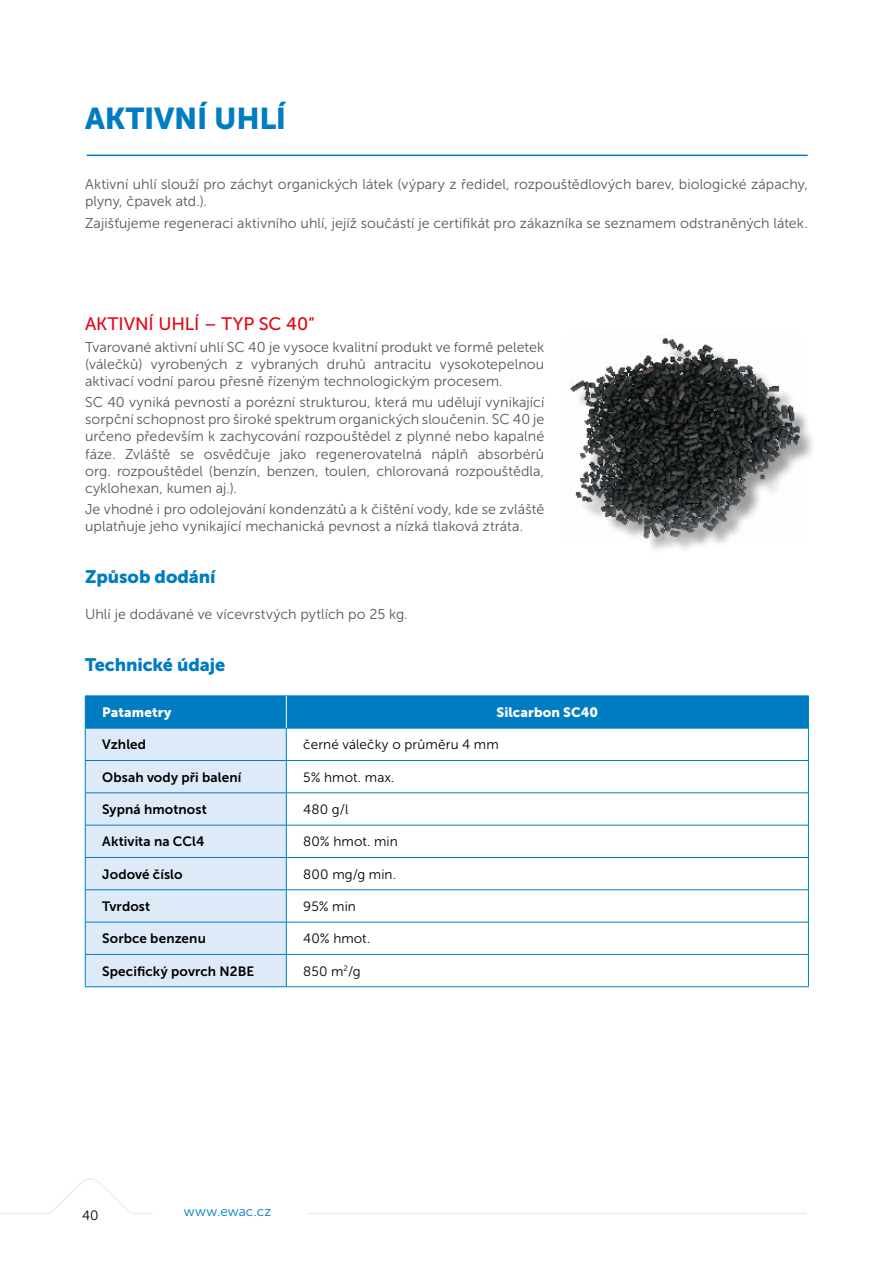
<style>
.page{position:relative;width:893px;height:1263px;background:#fff}
.page>*{position:absolute;margin:0;border:0;box-sizing:border-box;transform-origin:0 0}
.t1{font:30px "Museo Sans 900";letter-spacing:-.01em;color:#007cc2}
.t2{font:18px "Museo Sans 900";letter-spacing:-.005em;color:#007cc2}
.t3{font:18px "Museo Sans 500";letter-spacing:-.005em;color:#e30613}
.t4{font:14.25px/17.1px "Museo Sans 300";letter-spacing:.005em;color:#575756;text-align:justify}
.t5{font:13.5px "Museo Sans 700";letter-spacing:.01em;color:#000}
.t6{font:13.5px "Museo Sans 300";letter-spacing:.01em;color:#000}
.t7{font:13.5px "Museo Sans 900";letter-spacing:.005em;color:#fff}
.t8{font:13.5px "Museo Sans 300";letter-spacing:.01em;color:#007cc2}
</style>
<div class="page">
<hr style="left:308px;top:1213px;width:498px;height:1px;background:#ededed">
<hr style="left:0;top:1213px;width:50px;height:1px;background:#ededed">
<svg style="left:50px;top:1178px;width:103px;height:36px"></svg>
<div style="left:86px;top:697px;width:722px;height:31px;background:#007cc2"></div>
<div style="left:86px;top:729px;width:200px;height:257px;background:#deeaf8"></div>
<svg style="left:287px;top:729px;width:521px;height:257px"></svg>
<hr style="left:85px;top:696px;width:201px;height:1px;background:#007cc2">
<hr style="left:85px;top:696px;width:1px;height:32px;background:#007cc2">
<hr style="left:286px;top:696px;width:523px;height:1px;background:#007cc2">
<hr style="left:808px;top:696px;width:1px;height:32px;background:#007cc2">
<hr style="left:85px;top:728px;width:201px;height:1px;background:#007cc2">
<hr style="left:85px;top:728px;width:1px;height:32px;background:#007cc2">
<hr style="left:286px;top:728px;width:523px;height:1px;background:#007cc2">
<hr style="left:286px;top:728px;width:1px;height:32px;background:#007cc2">
<hr style="left:808px;top:728px;width:1px;height:32px;background:#007cc2">
<hr style="left:85px;top:760px;width:201px;height:1px;background:#007cc2">
<hr style="left:85px;top:761px;width:1px;height:32px;background:#007cc2">
<hr style="left:286px;top:760px;width:523px;height:1px;background:#007cc2">
<hr style="left:286px;top:761px;width:1px;height:32px;background:#007cc2">
<hr style="left:808px;top:761px;width:1px;height:32px;background:#007cc2">
<hr style="left:85px;top:792px;width:201px;height:1px;background:#007cc2">
<hr style="left:85px;top:793px;width:1px;height:32px;background:#007cc2">
<hr style="left:286px;top:792px;width:523px;height:1px;background:#007cc2">
<hr style="left:286px;top:793px;width:1px;height:32px;background:#007cc2">
<hr style="left:808px;top:793px;width:1px;height:32px;background:#007cc2">
<hr style="left:85px;top:825px;width:201px;height:1px;background:#007cc2">
<hr style="left:85px;top:825px;width:1px;height:32px;background:#007cc2">
<hr style="left:286px;top:825px;width:523px;height:1px;background:#007cc2">
<hr style="left:286px;top:825px;width:1px;height:32px;background:#007cc2">
<hr style="left:808px;top:825px;width:1px;height:32px;background:#007cc2">
<hr style="left:85px;top:857px;width:201px;height:1px;background:#007cc2">
<hr style="left:85px;top:858px;width:1px;height:31px;background:#007cc2">
<hr style="left:286px;top:857px;width:523px;height:1px;background:#007cc2">
<hr style="left:286px;top:858px;width:1px;height:31px;background:#007cc2">
<hr style="left:808px;top:858px;width:1px;height:31px;background:#007cc2">
<hr style="left:85px;top:889px;width:201px;height:1px;background:#007cc2">
<hr style="left:85px;top:890px;width:1px;height:32px;background:#007cc2">
<hr style="left:286px;top:889px;width:523px;height:1px;background:#007cc2">
<hr style="left:286px;top:890px;width:1px;height:32px;background:#007cc2">
<hr style="left:808px;top:890px;width:1px;height:32px;background:#007cc2">
<hr style="left:85px;top:922px;width:201px;height:1px;background:#007cc2">
<hr style="left:85px;top:922px;width:1px;height:32px;background:#007cc2">
<hr style="left:286px;top:922px;width:523px;height:1px;background:#007cc2">
<hr style="left:286px;top:922px;width:1px;height:32px;background:#007cc2">
<hr style="left:808px;top:922px;width:1px;height:32px;background:#007cc2">
<hr style="left:85px;top:954px;width:201px;height:1px;background:#007cc2">
<hr style="left:85px;top:955px;width:1px;height:31px;background:#007cc2">
<hr style="left:286px;top:954px;width:523px;height:1px;background:#007cc2">
<hr style="left:286px;top:955px;width:1px;height:31px;background:#007cc2">
<hr style="left:808px;top:955px;width:1px;height:31px;background:#007cc2">
<hr style="left:85px;top:986px;width:201px;height:1px;background:#007cc2">
<hr style="left:286px;top:986px;width:523px;height:1px;background:#007cc2">
<hr style="left:286px;top:696px;width:1px;height:32px;background:#fff">
<hr style="left:87px;top:155px;width:720px;height:1px;background:#007cc2">
<div style="left:575px;top:343px;width:241px;height:212px;background:#000;opacity:.4"></div>
<img style="left:570px;top:335px;width:233px;height:207px">
<h1 class="t1" style="left:85px;top:101px;width:203px">AKTIVNÍ UHLÍ</h1>
<p class="t4" style="left:85px;top:176px;width:724px">Aktivní uhlí slouží pro záchyt organických látek (výpary z ředidel, rozpouštědlových barev, biologické zápachy, plyny, čpavek atd.).</p>
<p class="t4" style="left:85px;top:214px;width:722px">Zajišťujeme regeneraci aktivního uhlí, jejíž součástí je certifikát pro zákazníka se seznamem odstraněných látek.</p>
<p class="t3" style="left:85px;top:314px;width:231px">AKTIVNÍ UHLÍ – TYP SC 40“</p>
<p class="t4" style="left:85px;top:338px;width:461px">Tvarované aktivní uhlí SC 40 je vysoce kvalitní produkt ve formě peletek (válečků) vyrobených z vybraných druhů antracitu vysokotepelnou aktivací vodní parou přesně řízeným technologickým procesem.</p>
<p class="t4" style="left:85px;top:394px;width:461px">SC 40 vyniká pevností a porézní strukturou, která mu udělují vynikající sorpční schopnost pro široké spektrum organických sloučenin. SC 40 je určeno především k zachycování rozpouštědel z plynné nebo kapalné fáze. Zvláště se osvědčuje jako regenerovatelná náplň absorbérů org. rozpouštědel (benzín, benzen, toulen, chlorovaná rozpouštědla, cyklohexan, kumen aj.).</p>
<p class="t4" style="left:85px;top:501px;width:461px">Je vhodné i pro odolejování kondenzátů a k čištění vody, kde se zvláště uplatň uje jeho vynikající mechanická pevnost a nízká tlaková ztráta.</p>
<p class="t2" style="left:85px;top:567px;width:132px">Způsob dodání</p>
<p class="t4" style="left:85px;top:606px;width:322px">Uhlí je dodávané ve vícevrstvých pytlích po 25 kg.</p>
<p class="t2" style="left:85px;top:654px;width:142px">Technické údaje</p>
<p class="t7" style="left:102px;top:705px;width:71px">Patametry</p>
<p class="t7" style="left:496px;top:705px;width:103px">Silcarbon SC40</p>
<p class="t5" style="left:102px;top:737px;width:45px">Vzhled</p>
<p class="t6" style="left:303px;top:737px;width:197px">černé válečky o průměru 4 mm</p>
<p class="t5" style="left:102px;top:769px;width:141px">Obsah vody při balení</p>
<p class="t6" style="left:303px;top:770px;width:91px">5% hmot. max.</p>
<p class="t5" style="left:102px;top:802px;width:106px">Sypná hmotnost</p>
<p class="t6" style="left:303px;top:802px;width:47px">480 g/l</p>
<p class="t5" style="left:102px;top:834px;width:104px">Aktivita na CCl4</p>
<p class="t6" style="left:303px;top:834px;width:96px">80% hmot. min</p>
<p class="t5" style="left:102px;top:866px;width:82px">Jodové číslo</p>
<p class="t6" style="left:303px;top:867px;width:92px">800 mg/g min.</p>
<p class="t5" style="left:102px;top:899px;width:49px">Tvrdost</p>
<p class="t6" style="left:303px;top:899px;width:54px">95% min</p>
<p class="t5" style="left:102px;top:931px;width:105px">Sorbce benzenu</p>
<p class="t6" style="left:303px;top:931px;width:66px">40% hmot.</p>
<p class="t5" style="left:102px;top:963px;width:153px">Specifický povrch N2BE</p>
<p class="t6" style="left:303px;top:964px;width:59px">850 m<sup>2</sup>/g</p>
<p class="t6" style="left:82px;top:1208px;width:18px">40</p>
<p class="t8" style="left:184px;top:1204px;width:89px">www.ewac.cz</p>
</div>
